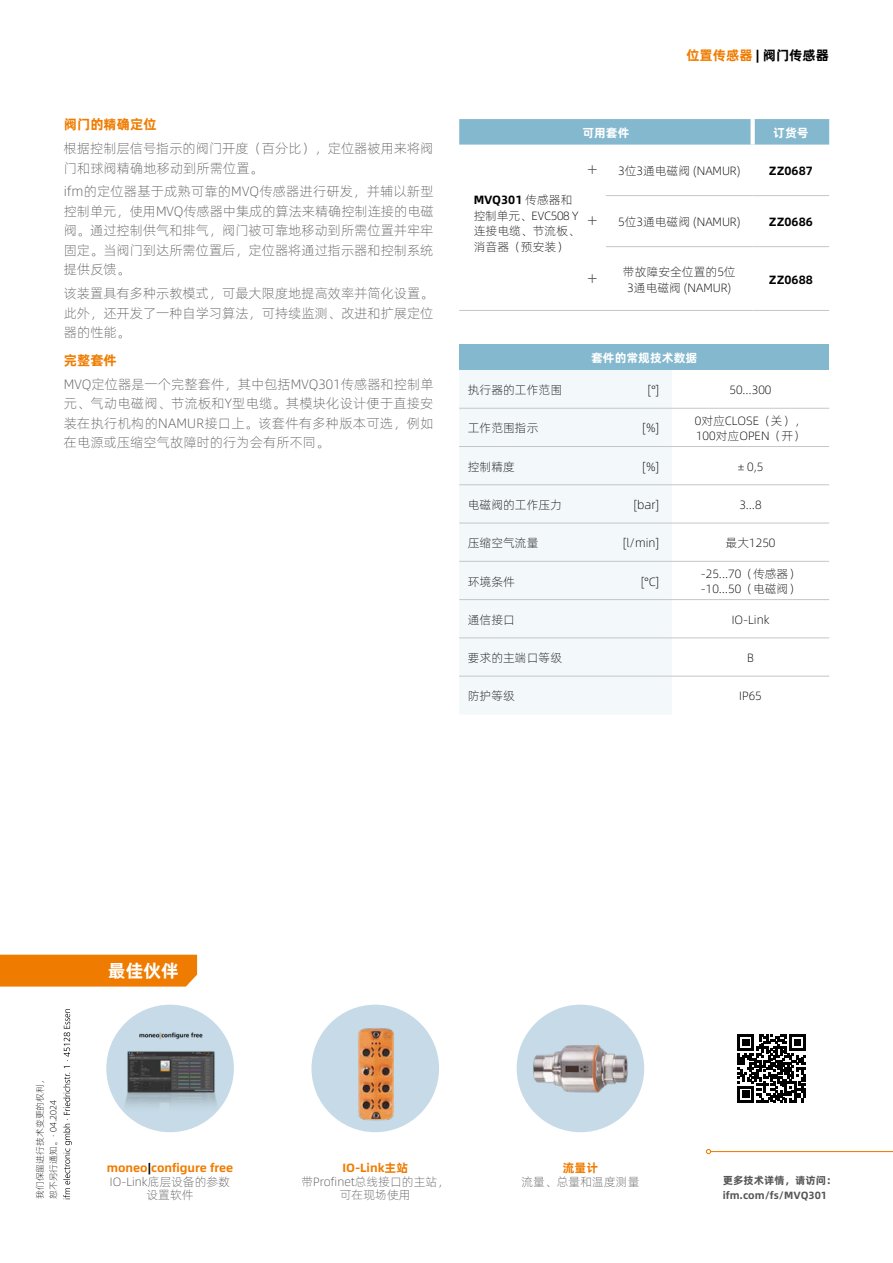
<style>
.page{position:relative;width:893px;height:1263px;background:#fff}
.page>*{position:absolute;margin:0;border:0;box-sizing:border-box;transform-origin:0 0}
.t1{font:18px "Alibaba Pu Hui Ti M";color:#fff}
.Titel_Subheadline_12pt{font:18px "Alibaba Pu Hui Ti L";color:#565656}
.Fließtext{font:13.5px/19.5px "Alibaba Pu Hui Ti L";letter-spacing:-.005em;color:#565656;text-align:justify}
.Box_Produktgruppe{font:13.5px "Alibaba Pu Hui Ti B";color:#000}
.Fließtext_Headline{font:13.5px "Alibaba Pu Hui Ti B";color:#ef7c00}
.Tabellentext_zentriert{font:12px/15.8px "Alibaba Pu Hui Ti L";color:#000}
.Tabellentext_TAB{font:12px/15.8px "Alibaba Pu Hui Ti L";color:#000}
.Best_Friends_Fließtext{font:12px/13.5px "Alibaba Pu Hui Ti L";color:#565656;text-align:center}
.Best_Friends_Headline_orange{font:12px "Alibaba Pu Hui Ti B";color:#ef7c00}
.BESTELLNUMMER{font:12px "Alibaba Pu Hui Ti B";color:#000}
.Tabellenkopf{font:12px "Alibaba Pu Hui Ti B";color:#fff}
.Tabellentext_TAB-2{font:12px "Alibaba Pu Hui Ti L";letter-spacing:-.02em;color:#000}
.QR_Code_linksbündig{font:10.5px "Alibaba Pu Hui Ti B";color:#565656}
.Datum{font:9px "Alibaba Pu Hui Ti L";color:#000}
.s1{color:#ef7c00}
.s2{font-family:"Alibaba Pu Hui Ti L"}
.s3{color:#000}
</style>
<div class="page">
<div style="left:0;top:955px;width:197px;height:31px;background:#ef7c00"></div>
<img style="left:312px;top:1010px;width:127px;height:122px">
<div style="left:106px;top:1005px;width:128px;height:127px;background:#c6dbe7;border-radius:50%"></div>
<img style="left:117px;top:1014px;width:108px;height:108px">
<hr style="left:711px;top:1151px;width:182px;height:1px;background:#ef7c00">
<svg style="left:706px;top:1149px;width:5px;height:5px"></svg>
<svg style="left:738px;top:1034px;width:68px;height:68px"></svg>
<svg style="left:63px;top:1009px;width:9px;height:190px"></svg>
<div style="left:459px;top:344px;width:370px;height:26px;background:#83b8ce"></div>
<div style="left:459px;top:370px;width:213px;height:344px;background:#f3f8fa"></div>
<hr style="left:459px;top:408px;width:213px;height:1px;background:#c5c6c6">
<hr style="left:672px;top:408px;width:157px;height:1px;background:#c5c6c6">
<hr style="left:459px;top:446px;width:213px;height:1px;background:#c5c6c6">
<hr style="left:672px;top:446px;width:157px;height:1px;background:#c5c6c6">
<hr style="left:459px;top:484px;width:213px;height:1px;background:#c5c6c6">
<hr style="left:672px;top:484px;width:157px;height:1px;background:#c5c6c6">
<hr style="left:459px;top:523px;width:213px;height:1px;background:#c5c6c6">
<hr style="left:672px;top:523px;width:157px;height:1px;background:#c5c6c6">
<hr style="left:459px;top:561px;width:213px;height:1px;background:#c5c6c6">
<hr style="left:672px;top:561px;width:157px;height:1px;background:#c5c6c6">
<hr style="left:459px;top:599px;width:213px;height:1px;background:#c5c6c6">
<hr style="left:672px;top:599px;width:157px;height:1px;background:#c5c6c6">
<hr style="left:459px;top:638px;width:213px;height:1px;background:#c5c6c6">
<hr style="left:672px;top:638px;width:157px;height:1px;background:#c5c6c6">
<hr style="left:459px;top:676px;width:213px;height:1px;background:#c5c6c6">
<hr style="left:672px;top:676px;width:157px;height:1px;background:#c5c6c6">
<div style="left:459px;top:119px;width:370px;height:26px;background:#83b8ce"></div>
<hr style="left:459px;top:310px;width:147px;height:1px;background:#c5c6c6">
<div style="left:750px;top:119px;width:5px;height:26px;background:#fff"></div>
<hr style="left:753px;top:195px;width:76px;height:1px;background:#c5c6c6">
<hr style="left:753px;top:246px;width:76px;height:1px;background:#c5c6c6">
<hr style="left:753px;top:310px;width:76px;height:1px;background:#c5c6c6">
<hr style="left:606px;top:195px;width:147px;height:1px;background:#c5c6c6">
<hr style="left:606px;top:246px;width:147px;height:1px;background:#c5c6c6">
<hr style="left:606px;top:310px;width:147px;height:1px;background:#c5c6c6">
<div style="left:517px;top:1005px;width:127px;height:127px;background:#c6dbe7;border-radius:50%"></div>
<img style="left:532px;top:1020px;width:97px;height:97px">
<p class="Fließtext_Headline" style="left:64px;top:114px;width:94px">阀门的精确定位</p>
<p class="Fließtext" style="left:64px;top:138px;width:371px">根据控制层信号指示的阀门开度（百分比），定位器被用来将阀门和球阀精确地移动到所需位置。</p>
<p class="Fließtext" style="left:64px;top:181px;width:371px">ifm的定位器基于成熟可靠的MVQ传感器进行研发，并辅以新型控制单元，使用MVQ传感器中集成的算法来精确控制连接的电磁阀。通过控制供气和排气，阀门被可靠地移动到所需位置并牢牢固定。当阀门到达所需位置后，定位器将通过指示器和控制系统提供反馈。</p>
<p class="Fließtext" style="left:64px;top:283px;width:371px">该装置具有多种示教模式，可最大限度地提高效率并简化设置。此外，还开发了一种自学习算法，可持续监测、改进和扩展定位器的性能。</p>
<p class="Fließtext_Headline" style="left:64px;top:350px;width:55px">完整套件</p>
<p class="Fließtext" style="left:64px;top:374px;width:371px">MVQ定位器是一个完整套件，其中包括MVQ301传感器和控制单元、气动电磁阀、节流板和Y型电缆。其模块化设计便于直接安装在执行机构的NAMUR接口上。该套件有多种版本可选，例如在电源或压缩空气故障时的行为会有所不同。</p>
<p class="Box_Produktgruppe" style="left:686px;top:44px;width:144px"><span class="s1">位置传感器</span> | 阀门传感器</p>
<p class="Tabellenkopf" style="left:582px;top:123px;width:49px">可用套件</p>
<p class="Tabellenkopf" style="left:773px;top:123px;width:37px">订货号</p>
<p class="BESTELLNUMMER" style="left:474px;top:190px;width:100px">MVQ301 <span class="s2">传感器和</span></p>
<p class="Tabellentext_TAB-2" style="left:474px;top:206px;width:106px">控制单元、EVC508 Y</p>
<p class="Tabellentext_TAB" style="left:474px;top:223px;width:108px">连接电缆、节流板、消音器（预安装）</p>
<p class="Titel_Subheadline_12pt" style="left:587px;top:155px;width:11px">+</p>
<p class="Titel_Subheadline_12pt" style="left:587px;top:206px;width:11px">+</p>
<p class="Titel_Subheadline_12pt" style="left:587px;top:264px;width:11px">+</p>
<p class="Tabellentext_zentriert" style="left:618px;top:162px;width:124px">3位3通电磁阀 (NAMUR)</p>
<p class="BESTELLNUMMER" style="left:769px;top:161px;width:45px">ZZ0687</p>
<p class="Tabellentext_zentriert" style="left:618px;top:213px;width:124px">5位3通电磁阀 (NAMUR)</p>
<p class="BESTELLNUMMER" style="left:769px;top:213px;width:45px">ZZ0686</p>
<p class="Tabellentext_zentriert" style="left:623px;top:263px;width:114px;text-align:center">带故障安全位置的5位<br>3通电磁阀 (NAMUR)</p>
<p class="BESTELLNUMMER" style="left:769px;top:270px;width:45px">ZZ0688</p>
<p class="Tabellenkopf" style="left:591px;top:349px;width:108px">套件的常规技术数据</p>
<p class="Tabellentext_TAB" style="left:468px;top:381px;width:96px">执行器的工作范围</p>
<p class="Tabellentext_TAB" style="left:648px;top:381px;width:13px">[°]</p>
<p class="Tabellentext_zentriert" style="left:730px;top:381px;width:43px">50…300</p>
<p class="Tabellentext_TAB" style="left:468px;top:420px;width:72px">工作范围指示</p>
<p class="Tabellentext_TAB" style="left:642px;top:420px;width:18px">[%]</p>
<p class="Tabellentext_zentriert" style="left:695px;top:412px;width:113px">0对应CLOSE（关），<br>100对应OPEN（开）</p>
<p class="Tabellentext_TAB" style="left:468px;top:458px;width:49px">控制精度</p>
<p class="Tabellentext_TAB" style="left:642px;top:458px;width:18px">[%]</p>
<p class="Tabellentext_zentriert" style="left:738px;top:458px;width:27px">± 0,5</p>
<p class="Tabellentext_TAB" style="left:468px;top:496px;width:96px">电磁阀的工作压力</p>
<p class="Tabellentext_TAB" style="left:634px;top:496px;width:27px">[bar]</p>
<p class="Tabellentext_zentriert" style="left:739px;top:496px;width:24px">3…8</p>
<p class="Tabellentext_TAB" style="left:468px;top:534px;width:72px">压缩空气流量</p>
<p class="Tabellentext_TAB" style="left:623px;top:534px;width:37px">[l/min]</p>
<p class="Tabellentext_zentriert" style="left:726px;top:534px;width:51px">最大1250</p>
<p class="Tabellentext_TAB" style="left:468px;top:573px;width:49px">环境条件</p>
<p class="Tabellentext_TAB" style="left:641px;top:573px;width:20px">[°C]</p>
<p class="Tabellentext_zentriert" style="left:701px;top:565px;width:101px">-25...70（传感器）</p>
<p class="Tabellentext_zentriert" style="left:701px;top:581px;width:101px">-10…50（电磁阀）</p>
<p class="Tabellentext_TAB" style="left:468px;top:611px;width:49px">通信接口</p>
<p class="Tabellentext_zentriert" style="left:732px;top:611px;width:39px">IO-Link</p>
<p class="Tabellentext_TAB" style="left:468px;top:649px;width:96px">要求的主端口等级</p>
<p class="Tabellentext_zentriert" style="left:747px;top:649px;width:8px">B</p>
<p class="Tabellentext_TAB" style="left:468px;top:688px;width:49px">防护等级</p>
<p class="Tabellentext_zentriert" style="left:739px;top:688px;width:24px">IP65</p>
<p class="Datum" style="left:33px;top:1199px;width:125px;rotate:-90deg">我们保留进行技术变更的权利，</p>
<p class="Datum" style="left:47px;top:1199px;width:100px;rotate:-90deg">恕不另行通知。· 04.2024</p>
<h1 class="t1" style="left:108px;top:957px;width:72px">最佳伙伴</h1>
<p class="Best_Friends_Headline_orange" style="left:107px;top:1158px;width:128px">moneo<span class="s3">|</span>configure free</p>
<p class="Best_Friends_Fließtext" style="left:110px;top:1174px;width:122px">IO-Link底层设备的参数设置软件</p>
<p class="Best_Friends_Headline_orange" style="left:342px;top:1158px;width:67px">IO-Link主站</p>
<p class="Best_Friends_Fließtext" style="left:301px;top:1174px;width:149px">带Profinet总线接口的主站，可在现场使用</p>
<p class="Best_Friends_Headline_orange" style="left:563px;top:1158px;width:37px">流量计</p>
<p class="Best_Friends_Fließtext" style="left:521px;top:1174px;width:120px">流量、总量和温度测量</p>
<p class="QR_Code_linksbündig" style="left:723px;top:1172px;width:115px">更多技术详情，请访问：</p>
<p class="QR_Code_linksbündig" style="left:723px;top:1187px;width:106px">ifm.com/fs/MVQ301</p>
</div>
